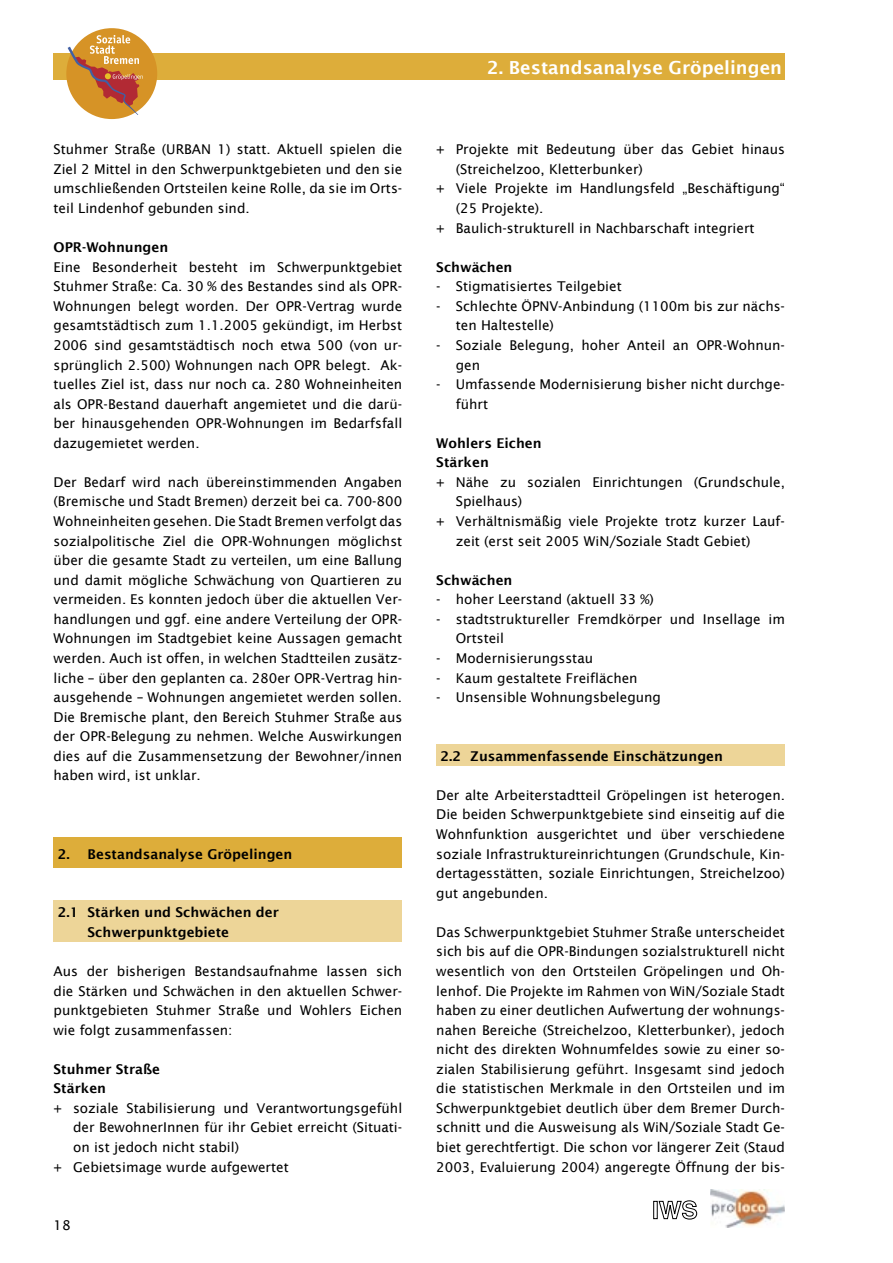
<style>
.page{position:relative;width:893px;height:1263px;background:#fff}
.page>*{position:absolute;margin:0;border:0;box-sizing:border-box;transform-origin:0 0}
.t1{font:600 18px "Lucida Sans";color:#fff}
.t2{font:13.5px/19.5px "Lucida Sans";color:#000;text-align:justify}
.t3{font:600 13.5px/19.5px "Lucida Sans";color:#000}
</style>
<div class="page">
<div style="left:653px;top:1201px;width:5px;height:18px;border:1px solid #000"></div>
<svg style="left:658px;top:1200px;width:39px;height:20px"></svg>
<img style="left:710px;top:1190px;width:75px;height:38px">
<div style="left:54px;top:54px;width:731px;height:26px;background:#ddad3a"></div>
<div style="left:66px;top:28px;width:91px;height:91px;background:#d69326;border-radius:50%"></div>
<svg style="left:68px;top:35px;width:75px;height:80px"></svg>
<div style="left:54px;top:837px;width:348px;height:30px;background:#ddad3a"></div>
<div style="left:54px;top:900px;width:348px;height:21px;background:#edd598"></div>
<div style="left:54px;top:920px;width:348px;height:21px;background:#edd598"></div>
<div style="left:436px;top:744px;width:349px;height:21px;background:#edd598"></div>
<p class="t2" style="left:54px;top:140px;width:350px">Stuhmer Straße (URBAN 1) statt. Aktuell spielen die Ziel 2 Mittel in den Schwerpunktgebieten und den sie umschließenden Ortsteilen keine Rolle, da sie im Orts&shy;teil Lindenhof gebunden sind.</p>
<p class="t3" style="left:54px;top:238px;width:116px">OPR-Wohnungen</p>
<p class="t2" style="left:54px;top:257px;width:350px">Eine Besonderheit besteht im Schwerpunktgebiet Stuhmer Straße: Ca. 30 % des Bestandes sind als OPR-Wohnungen belegt worden. Der OPR-Vertrag wurde gesamtstädtisch zum 1.1.2005 gekündigt, im Herbst 2006 sind gesamtstädtisch noch etwa 500 (von ur&shy;sprünglich 2.500) Wohnungen nach OPR belegt. Ak&shy;tuelles Ziel ist, dass nur noch ca. 280 Wohneinheiten als OPR-Bestand dauerhaft angemietet und die darü&shy;ber hinausgehenden OPR-Wohnungen im Bedarfsfall dazugemietet werden.</p>
<p class="t2" style="left:54px;top:472px;width:350px">Der Bedarf wird nach übereinstimmenden Angaben (Bremische und Stadt Bremen) derzeit bei ca. 700-800<br>Wohneinheiten gesehen. Die Stadt Bremen verfolgt das sozialpolitische Ziel die OPR-Wohnungen möglichst über die gesamte Stadt zu verteilen, um eine Ballung und damit mögliche Schwächung von Quartieren zu vermeiden. Es konnten jedoch über die aktuellen Ver&shy;handlungen und ggf. eine andere Verteilung der OPR-Wohnungen im Stadtgebiet keine Aussagen gemacht werden. Auch ist offen, in welchen Stadtteilen zusätz&shy;liche – über den geplanten ca. 280er OPR-Vertrag hin&shy;ausgehende – Wohnungen angemietet werden sollen.<br>Die Bremische plant, den Bereich Stuhmer Straße aus der OPR-Belegung zu nehmen. Welche Auswirkungen dies auf die Zusammensetzung der Bewohner/innen haben wird, ist unklar.</p>
<p class="t3" style="left:58px;top:844px;width:236px">2. Bestandsanalyse Gröpelingen</p>
<p class="t3" style="left:88px;top:903px;width:193px;text-indent:-30px">2.1 Stärken und Schwächen der<br>Schwerpunktgebiete</p>
<p class="t2" style="left:54px;top:961px;width:350px">Aus der bisherigen Bestandsaufnahme lassen sich die Stärken und Schwächen in den aktuellen Schwer&shy;punktgebieten Stuhmer Straße und Wohlers Eichen wie folgt zusammenfassen:</p>
<p class="t3" style="left:54px;top:1059px;width:108px">Stuhmer Straße<br>Stärken</p>
<p class="t2" style="left:73px;top:1098px;width:331px;text-align:left">soziale Stabilisierung und Verantwortungsgefühl der BewohnerInnen für ihr Gebiet erreicht (Situati&shy;on ist jedoch nicht stabil)<br>Gebietsimage wurde aufgewertet</p>
<p class="t2" style="left:54px;top:1098px;width:10px">+</p>
<p class="t2" style="left:54px;top:1157px;width:10px">+</p>
<p class="t2" style="left:54px;top:1216px;width:19px">18</p>
<h1 class="t1" style="left:487px;top:57px;width:296px">2. Bestandsanalyse Gröpelingen</h1>
<p class="t2" style="left:456px;top:140px;width:331px;text-align:left">Projekte mit Bedeutung über das Gebiet hinaus (Streichelzoo, Kletterbunker)<br>Viele Projekte im Handlungsfeld „Beschäftigung“ (25 Projekte).<br>Baulich-strukturell in Nachbarschaft integriert</p>
<p class="t3" style="left:436px;top:257px;width:78px">Schwächen</p>
<p class="t2" style="left:456px;top:277px;width:331px;text-align:left">Stigmatisiertes Teilgebiet<br>Schlechte ÖPNV-Anbindung (1100m bis zur nächs&shy;ten Haltestelle)<br>Soziale Belegung, hoher Anteil an OPR-Wohnun&shy;gen<br>Umfassende Modernisierung bisher nicht durchge&shy;führt</p>
<p class="t3" style="left:436px;top:433px;width:107px">Wohlers Eichen<br>Stärken</p>
<p class="t2" style="left:456px;top:472px;width:331px;text-align:left">Nähe zu sozialen Einrichtungen (Grundschule, Spielhaus)<br>Verhältnismäßig viele Projekte trotz kurzer Lauf&shy;zeit (erst seit 2005 WiN/Soziale Stadt Gebiet)</p>
<p class="t3" style="left:436px;top:570px;width:78px">Schwächen</p>
<p class="t2" style="left:456px;top:590px;width:331px;text-align:left">hoher Leerstand (aktuell 33 %)<br>stadtstruktureller Fremdkörper und Insellage im<br>Ortsteil<br>Modernisierungsstau<br>Kaum gestaltete Freiflächen<br>Unsensible Wohnungsbelegung</p>
<p class="t2" style="left:436px;top:140px;width:10px">+</p>
<p class="t2" style="left:436px;top:179px;width:10px">+</p>
<p class="t2" style="left:436px;top:218px;width:10px">+</p>
<p class="t2" style="left:436px;top:277px;width:6px">- -</p>
<p class="t2" style="left:436px;top:335px;width:6px">-</p>
<p class="t2" style="left:436px;top:374px;width:6px">-</p>
<p class="t2" style="left:436px;top:472px;width:10px">+</p>
<p class="t2" style="left:436px;top:511px;width:10px">+</p>
<p class="t2" style="left:436px;top:590px;width:6px">- -</p>
<p class="t2" style="left:436px;top:648px;width:6px">- - -</p>
<p class="t3" style="left:441px;top:746px;width:284px">2.2 Zusammenfassende Einschätzungen</p>
<p class="t2" style="left:436px;top:785px;width:350px">Der alte Arbeiterstadtteil Gröpelingen ist heterogen.<br>Die beiden Schwerpunktgebiete sind einseitig auf die Wohnfunktion ausgerichtet und über verschiedene soziale Infrastruktureinrichtungen (Grundschule, Kin&shy;dertagesstätten, soziale Einrichtungen, Streichelzoo) gut angebunden.</p>
<p class="t2" style="left:436px;top:922px;width:350px">Das Schwerpunktgebiet Stuhmer Straße unterscheidet sich bis auf die OPR-Bindungen sozialstrukturell nicht wesentlich von den Ortsteilen Gröpelingen und Oh&shy;lenhof. Die Projekte im Rahmen von WiN/Soziale Stadt haben zu einer deutlichen Aufwertung der wohnungs&shy;nahen Bereiche (Streichelzoo, Kletterbunker), jedoch nicht des direkten Wohnumfeldes sowie zu einer so&shy;zialen Stabilisierung geführt. Insgesamt sind jedoch die statistischen Merkmale in den Ortsteilen und im Schwerpunktgebiet deutlich über dem Bremer Durch&shy;schnitt und die Ausweisung als WiN/Soziale Stadt Ge&shy;biet gerechtfertigt. Die schon vor längerer Zeit (Staud 2003, Evaluierung 2004) angeregte Öffnung der bis-</p>
</div>
